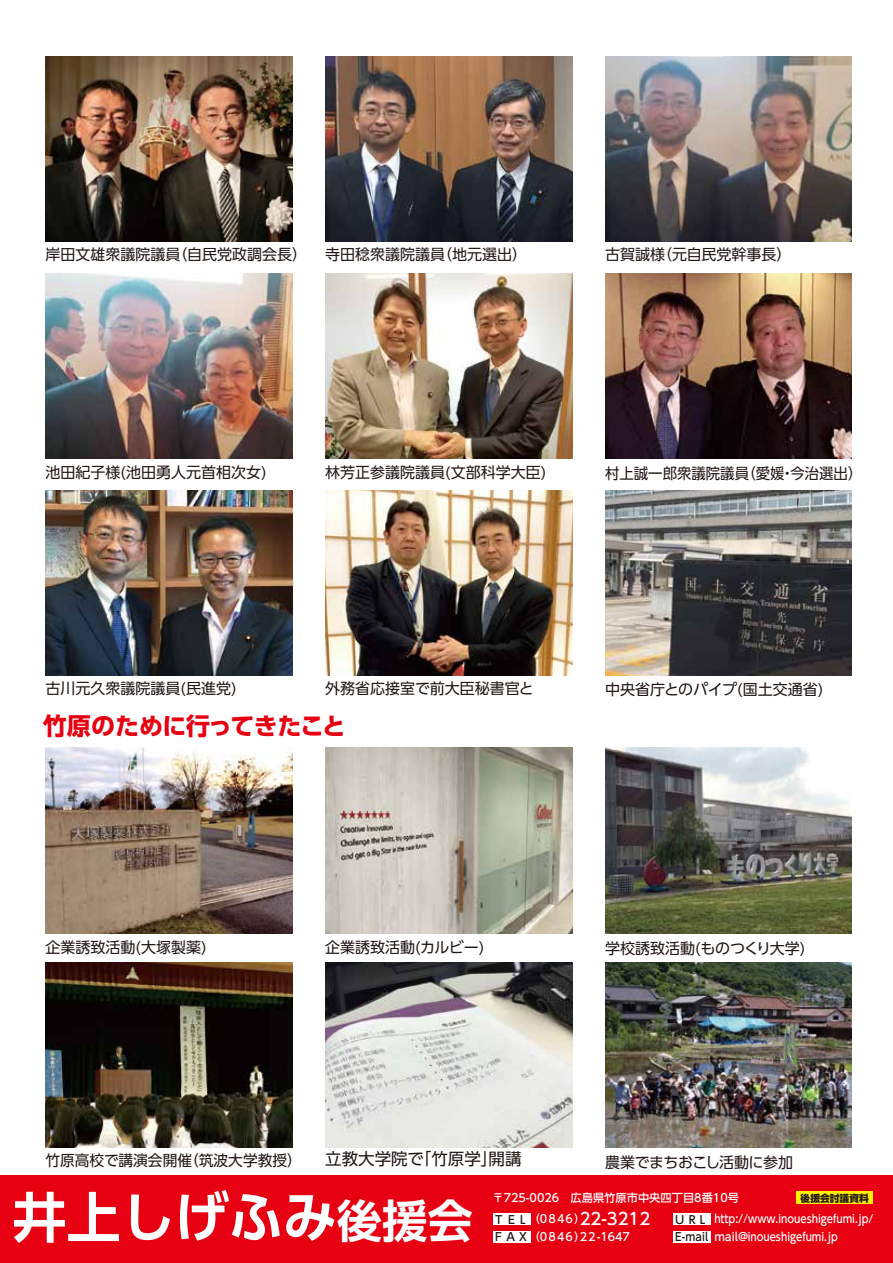
<style>
.page{position:relative;width:893px;height:1263px;background:#fff}
.page>*{position:absolute;margin:0;border:0;box-sizing:border-box;transform-origin:0 0}
.t1{font:700 54px "UD Shin Go Pr 6 N De";color:#fff}
.t2{font:700 24px "UD Shin Go Pr 6 N";letter-spacing:-.015em;color:#e60012}
.t3{font:500 16.5px "UD Shin Go NT Pr 6";color:#fff}
.t4{font:16.5px "UD Shin Go Pr 6 N";color:#221815}
.t5{font:15px "UD Shin Go Pr 6 N";color:#221815}
.t6{font:15px "UD Shin Go Pr 6 N";color:#221815;scale:.96 1}
.t7{font:15px "UD Shin Go Pr 6 N";letter-spacing:-.03em;color:#221815}
.t8{font:500 11.25px "UD Shin Go Pr 6 N";color:#fff}
.t9{font:500 11.25px "UD Shin Go Pr 6 N";color:#fff;scale:.9 1}
.t10{font:500 11.25px "UD Shin Go NT Pr 6";letter-spacing:.1em;color:#fff}
.t11{font:800 9.75px "UD Shin Go Pr 6";color:#221815}
.s1{font-size:45.3px}
.s2{font-family:"UD Shin Go Pr 6 N";font-size:11.25px;color:#221815}
.s3{font-family:"UD Shin Go Pr 6 N";font-size:11.25px}
.s4{color:#221815}
.s5{font-family:"UD Shin Go Pr 6 N";color:#221815}
</style>
<div class="page">
<div style="left:0;top:1175px;width:893px;height:88px;background:#e60012"></div>
<div style="left:493px;top:1213px;width:38px;height:12px;background:#fff"></div>
<div style="left:673px;top:1213px;width:38px;height:12px;background:#fff"></div>
<div style="left:493px;top:1231px;width:38px;height:12px;background:#fff"></div>
<div style="left:673px;top:1231px;width:38px;height:12px;background:#fff"></div>
<div style="left:796px;top:1192px;width:77px;height:12px;background:#fff100"></div>
<img style="left:325px;top:56px;width:247px;height:185px">
<img style="left:605px;top:56px;width:247px;height:185px">
<img style="left:46px;top:56px;width:246px;height:185px">
<img style="left:325px;top:490px;width:247px;height:185px">
<img style="left:46px;top:490px;width:246px;height:185px">
<img style="left:46px;top:273px;width:246px;height:185px">
<img style="left:325px;top:273px;width:247px;height:185px">
<img style="left:605px;top:273px;width:247px;height:185px">
<img style="left:325px;top:748px;width:247px;height:185px">
<img style="left:605px;top:490px;width:247px;height:185px">
<img style="left:46px;top:962px;width:246px;height:185px">
<img style="left:605px;top:748px;width:247px;height:185px">
<img style="left:46px;top:748px;width:246px;height:185px">
<img style="left:605px;top:962px;width:247px;height:185px">
<img style="left:325px;top:962px;width:247px;height:185px">
<p class="t5" style="left:46px;top:242px;width:483px">岸田文雄衆議院議員（自民党政調会長） 寺田稔衆議院議員（地元選出）</p>
<p class="t5" style="left:605px;top:242px;width:188px">古賀誠様（元自民党幹事長）</p>
<p class="t5" style="left:46px;top:460px;width:223px">池田紀子様(池田勇人元首相次女)</p>
<p class="t5" style="left:325px;top:460px;width:223px">林芳正参議院議員(文部科学大臣)</p>
<p class="t6" style="left:605px;top:461px;width:270px">村上誠一郎衆議院議員（愛媛・今治選出）</p>
<p class="t5" style="left:46px;top:676px;width:193px">古川元久衆議院議員(民進党)</p>
<p class="t5" style="left:325px;top:676px;width:210px">外務省応接室で前大臣秘書官と</p>
<h2 class="t2" style="left:43px;top:706px;width:304px">竹原のために行ってきたこと</h2>
<p class="t5" style="left:605px;top:677px;width:220px">中央省庁とのパイプ(国土交通省)</p>
<p class="t5" style="left:46px;top:935px;width:163px">企業誘致活動(大塚製薬)</p>
<p class="t5" style="left:325px;top:935px;width:161px">企業誘致活動(カルビー)</p>
<p class="t5" style="left:605px;top:936px;width:202px">学校誘致活動(ものつくり大学)</p>
<p class="t5" style="left:46px;top:1148px;width:258px">竹原高校で講演会開催（筑波大学教授）</p>
<p class="t4" style="left:325px;top:1145px;width:198px">立教大学院で「竹原学」開講</p>
<p class="t7" style="left:605px;top:1150px;width:190px">農業でまちおこし活動に参加</p>
<h1 class="t1" style="left:12px;top:1173px;width:462px">井上しげふみ<span class="s1">後援会</span></h1>
<p class="t8" style="left:492px;top:1189px;width:248px">〒725-0026　広島県竹原市中央四丁目8番10号</p>
<p class="t11" style="left:801px;top:1190px;width:70px">後援会討議資料</p>
<p class="t3" style="left:495px;top:1205px;width:157px"><span class="s2">T E L</span> <span class="s3">（0846）</span>22-3212</p>
<p class="t9" style="left:675px;top:1209px;width:222px"><span class="s4">U R L</span> http://www.inoueshigefumi.jp/</p>
<p class="t10" style="left:495px;top:1228px;width:136px"><span class="s5">F A X</span>（0846）22-1647</p>
<p class="t8" style="left:675px;top:1228px;width:164px"><span class="s4">E-mail</span> mail@inoueshigefumi.jp</p>
</div>
